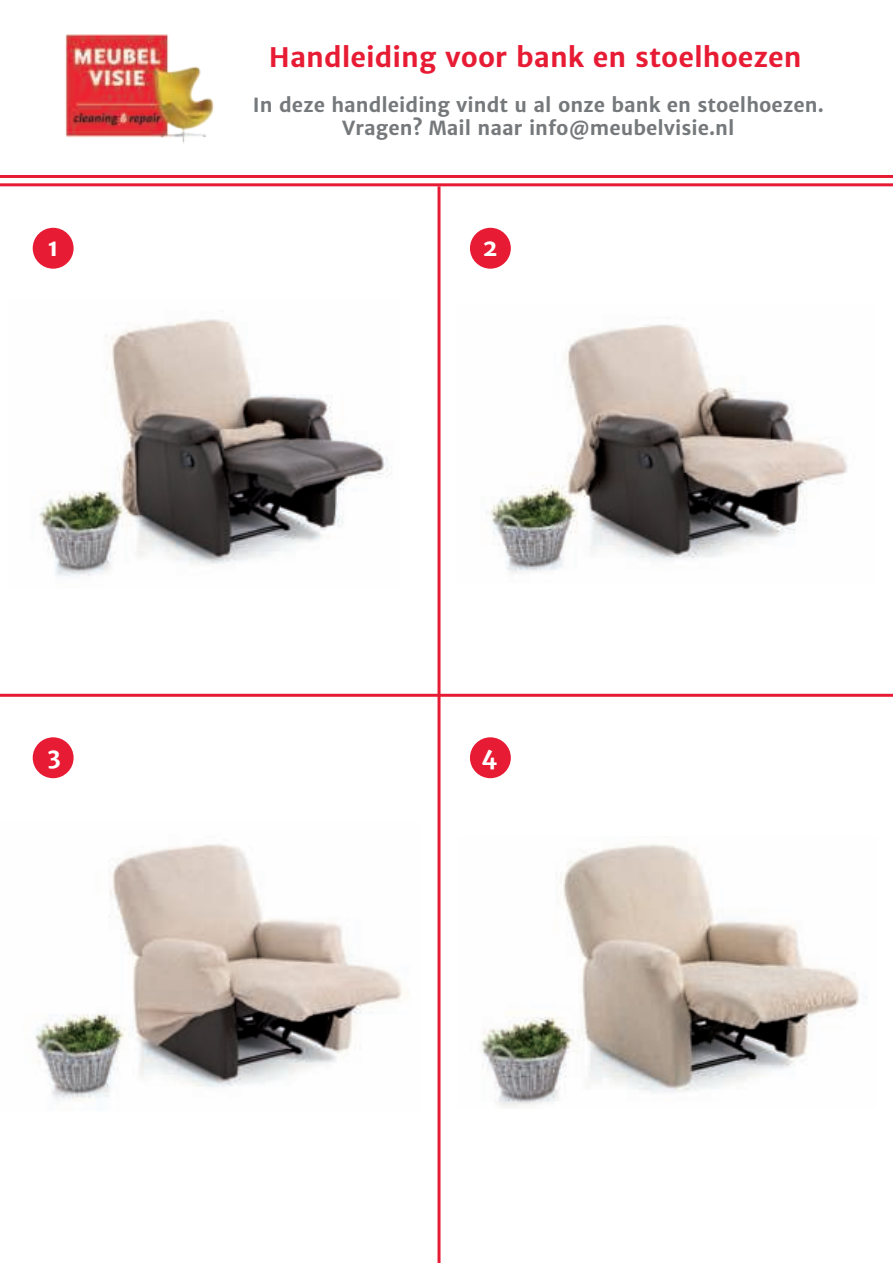
<style>
.page{position:relative;width:893px;height:1263px;background:#fff}
.page>*{position:absolute;margin:0;border:0;box-sizing:border-box;transform-origin:0 0}
.t1{font:700 27px "Merriweather Sans";color:#e71c34}
.t2{font:700 23.4px "Merriweather Sans";color:#fff}
.t3{font:700 19.5px/23.4px "Merriweather Sans";color:#76797b;text-align:center}
</style>
<div class="page">
<img style="left:65px;top:34px;width:149px;height:109px">
<hr style="left:0;top:175px;width:893px;height:3px;background:#e71c34">
<hr style="left:0;top:183px;width:893px;height:3px;background:#e71c34">
<hr style="left:0;top:694px;width:893px;height:3px;background:#e71c34">
<hr style="left:437px;top:186px;width:3px;height:1077px;background:#e71c34">
<div style="left:33px;top:228px;width:41px;height:41px;background:#e71c34;border-radius:50%"></div>
<div style="left:470px;top:228px;width:41px;height:41px;background:#e71c34;border-radius:50%"></div>
<div style="left:33px;top:737px;width:41px;height:41px;background:#e71c34;border-radius:50%"></div>
<div style="left:470px;top:737px;width:41px;height:41px;background:#e71c34;border-radius:50%"></div>
<img style="left:39px;top:319px;width:353px;height:258px">
<img style="left:490px;top:324px;width:358px;height:249px">
<img style="left:35px;top:844px;width:374px;height:257px">
<img style="left:481px;top:844px;width:378px;height:263px">
<h1 class="t1" style="left:269px;top:42px;width:534px">Handleiding voor bank en stoelhoezen</h1>
<p class="t3" style="left:253px;top:93px;width:572px">In deze handleiding vindt u al onze bank en stoelhoezen.<br>Vragen? Mail naar info@meubelvisie.nl</p>
<p class="t2" style="left:47px;top:235px;width:13px">1</p>
<p class="t2" style="left:482px;top:235px;width:17px">2</p>
<p class="t2" style="left:47px;top:743px;width:15px">3</p>
<p class="t2" style="left:481px;top:743px;width:18px">4</p>
</div>
